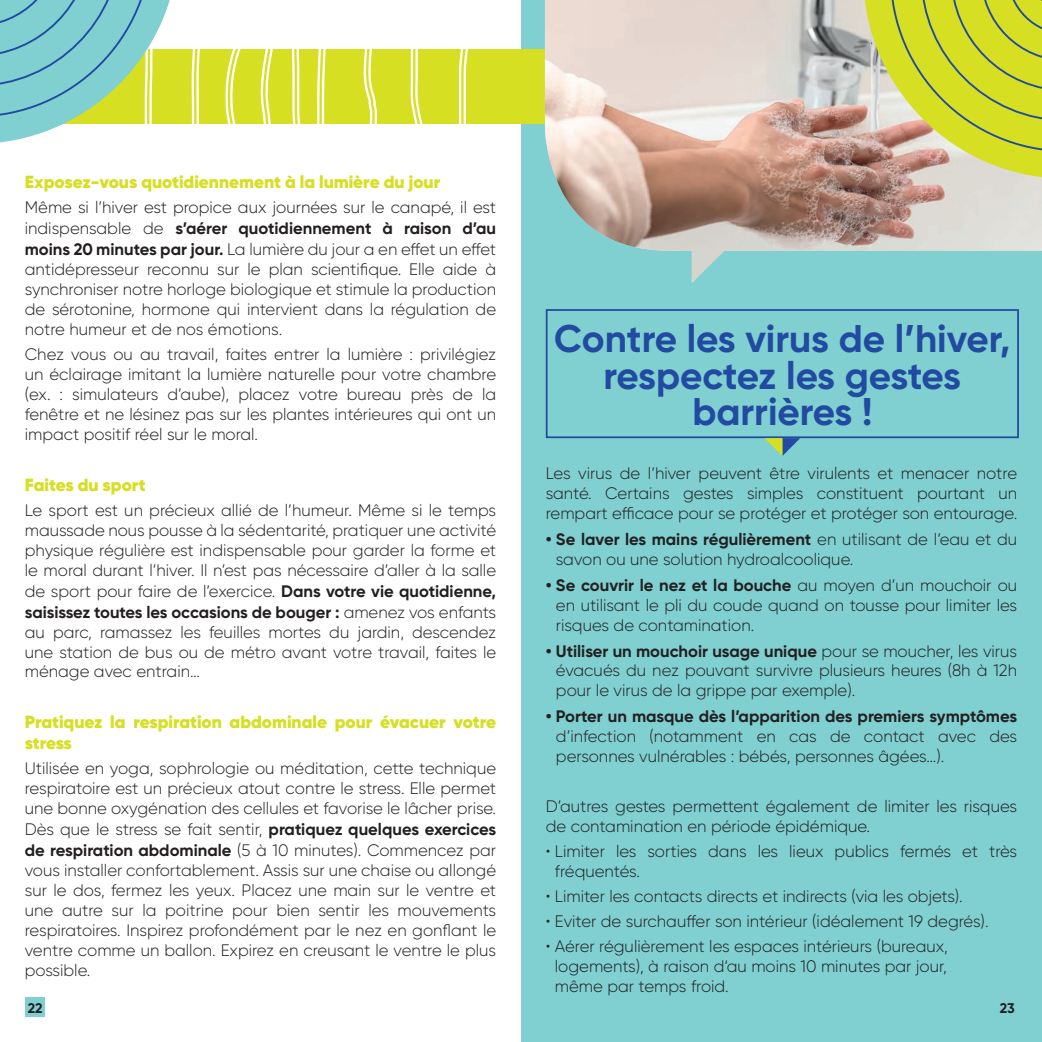
<style>
.page{position:relative;width:1042px;height:1042px;background:#fff}
.page>*{position:absolute;margin:0;border:0;box-sizing:border-box;transform-origin:0 0}
.t1{font:700 38.5px/36.8px "Gilroy";color:#214aa0;text-align:center}
.t2{font:900 17.5px/21px "Gilroy";color:#d6df21}
.t3{font:300 16.62px/20.1px "Gilroy";color:#231f20;text-align:justify}
.t4{font:700 14px "Gilroy";color:#231f20}
.s1{font-weight:700}
</style>
<div class="page">
<div style="left:521px;top:0;width:521px;height:1042px;background:#80cfd1"></div>
<div style="left:0;top:50px;width:1042px;height:74px;background:#d6df21"></div>
<svg style="left:458px;top:50px;width:10px;height:74px"></svg>
<svg style="left:410px;top:50px;width:13px;height:74px"></svg>
<svg style="left:363px;top:50px;width:15px;height:74px"></svg>
<svg style="left:317px;top:50px;width:9px;height:74px"></svg>
<svg style="left:260px;top:50px;width:13px;height:74px"></svg>
<svg style="left:291px;top:50px;width:10px;height:74px"></svg>
<svg style="left:225px;top:50px;width:16px;height:74px"></svg>
<svg style="left:191px;top:50px;width:9px;height:74px"></svg>
<div style="left:546px;top:309px;width:473px;height:129px;border:2px solid #214aa0"></div>
<svg style="left:764px;top:438px;width:36px;height:18px"></svg>
<img style="left:545px;top:0;width:497px;height:283px">
<svg style="left:863px;top:0;width:179px;height:179px"></svg>
<div style="left:25px;top:997px;width:20px;height:20px;background:#80cfd1"></div>
<svg style="left:0;top:0;width:179px;height:143px"></svg>
<p class="t2" style="left:25px;top:172px;width:417px">Exposez-vous quotidiennement à la lumière du jour</p>
<p class="t3" style="left:25px;top:197px;width:473px">Même si l’hiver est propice aux journées sur le canapé, il est indispensable de <span class="s1">s’aérer quotidiennement à raison d’au moins 20 minutes par jour.</span> La lumière du jour a en effet un effet antidépresseur reconnu sur le plan scientifique. Elle aide à synchroniser notre horloge biologique et stimule la production de sérotonine, hormone qui intervient dans la régulation de notre humeur et de nos émotions.</p>
<p class="t3" style="left:25px;top:344px;width:473px">Chez vous ou au travail, faites entrer la lumière : privilégiez un éclairage imitant la lumière naturelle pour votre chambre (ex. : simulateurs d’aube), placez votre bureau près de la fenêtre et ne lésinez pas sur les plantes intérieures qui ont un impact positif réel sur le moral.</p>
<p class="t2" style="left:25px;top:474px;width:122px">Faites du sport</p>
<p class="t3" style="left:25px;top:500px;width:473px">Le sport est un précieux allié de l’humeur. Même si le temps maussade nous pousse à la sédentarité, pratiquer une activité physique régulière est indispensable pour garder la forme et le moral durant l’hiver. Il n’est pas nécessaire d’aller à la salle de sport pour faire de l’exercice. <span class="s1">Dans votre vie quotidienne, saisissez toutes les occasions de bouger :</span> amenez vos enfants au parc, ramassez les feuilles mortes du jardin, descendez une station de bus ou de métro avant votre travail, faites le ménage avec entrain…</p>
<p class="t2" style="left:25px;top:711px;width:473px">Pratiquez la respiration abdominale pour évacuer votre stress</p>
<p class="t3" style="left:25px;top:758px;width:473px">Utilisée en yoga, sophrologie ou méditation, cette technique respiratoire est un précieux atout contre le stress. Elle permet une bonne oxygénation des cellules et favorise le lâcher prise.<br>Dès que le stress se fait sentir, <span class="s1">pratiquez quelques exercices de respiration abdominale</span> (5 à 10 minutes). Commencez par vous installer confortablement. Assis sur une chaise ou allongé sur le dos, fermez les yeux. Placez une main sur le ventre et une autre sur la poitrine pour bien sentir les mouvements respiratoires. Inspirez profondément par le nez en gonflant le ventre comme un ballon. Expirez en creusant le ventre le plus possible.</p>
<p class="t1" style="left:554px;top:320px;width:458px">Contre les virus de l’hiver, respectez les gestes barrières !</p>
<p class="t3" style="left:546px;top:463px;width:473px">Les virus de l’hiver peuvent être virulents et menacer notre santé. Certains gestes simples constituent pourtant un rempart efficace pour se protéger et protéger son entourage.</p>
<p class="t3" style="left:556px;top:529px;width:463px;text-indent:-10px"><span class="s1">• Se laver les mains régulièrement</span> en utilisant de l’eau et du savon ou une solution hydroalcoolique.</p>
<p class="t3" style="left:556px;top:575px;width:463px;text-indent:-10px"><span class="s1">• Se couvrir le nez et la bouche</span> au moyen d’un mouchoir ou en utilisant le pli du coude quand on tousse pour limiter les risques de contamination.</p>
<p class="t3" style="left:556px;top:640px;width:463px;text-indent:-10px"><span class="s1">• Utiliser un mouchoir usage unique</span> pour se moucher, les virus évacués du nez pouvant survivre plusieurs heures (8h à 12h pour le virus de la grippe par exemple).</p>
<p class="t3" style="left:556px;top:706px;width:463px;text-indent:-10px"><span class="s1">• Porter un masque dès l’apparition des premiers symptômes </span>d’infection (notamment en cas de contact avec des personnes vulnérables : bébés, personnes âgées…).</p>
<p class="t3" style="left:546px;top:796px;width:473px">D’autres gestes permettent également de limiter les risques de contamination en période épidémique.</p>
<p class="t3" style="left:555px;top:841px;width:464px;text-indent:-9px">• Limiter les sorties dans les lieux publics fermés et très fréquentés.</p>
<p class="t3" style="left:546px;top:886px;width:418px">• Limiter les contacts directs et indirects (via les objets).</p>
<p class="t3" style="left:546px;top:911px;width:444px">• Eviter de surchauffer son intérieur (idéalement 19 degrés).</p>
<p class="t3" style="left:555px;top:936px;width:394px;text-indent:-9px">• Aérer régulièrement les espaces intérieurs (bureaux, logements), à raison d‘au moins 10 minutes par jour, même par temps froid.</p>
<p class="t4" style="left:28px;top:999px;width:16px">22</p>
<p class="t4" style="left:1000px;top:999px;width:16px">23</p>
</div>
